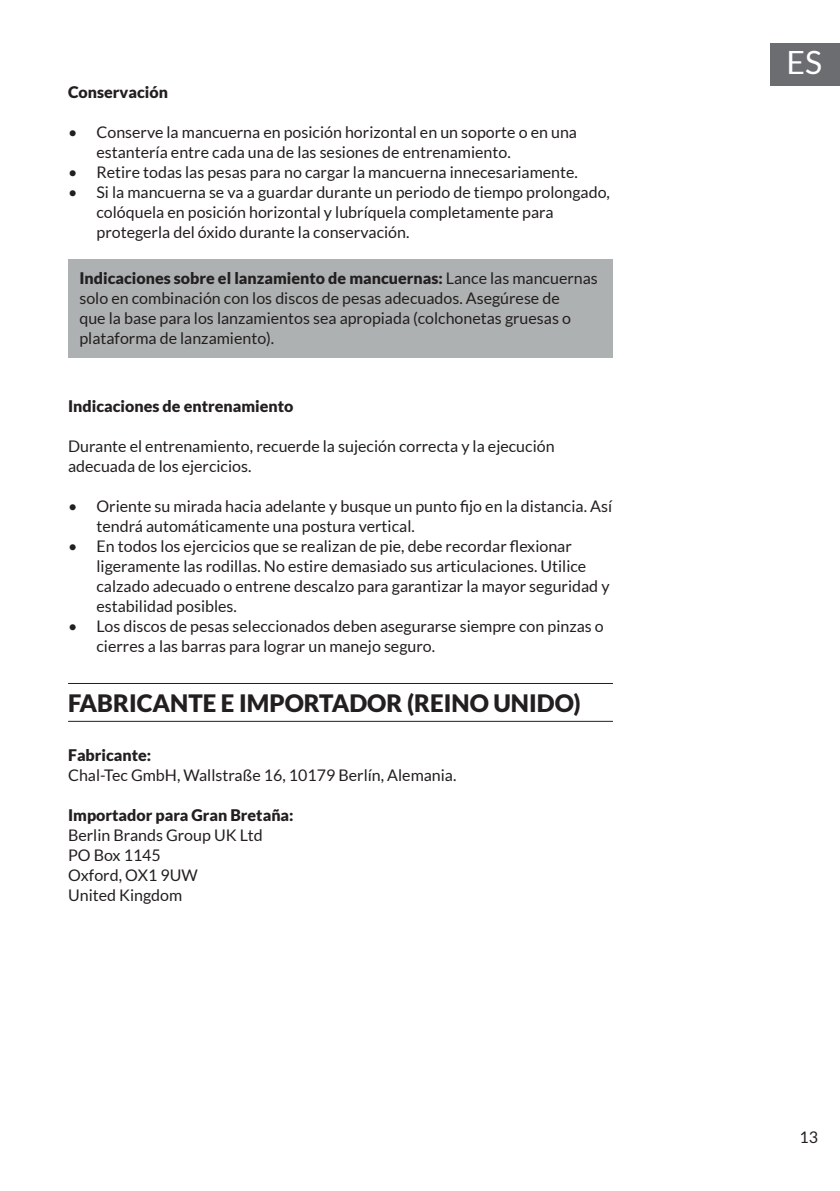
<style>
.page{position:relative;width:840px;height:1191px;background:#fff}
.page>*{position:absolute;margin:0;border:0;box-sizing:border-box;transform-origin:0 0}
.t1{font:32px "Lato";color:#fff}
.t2{font:900 24px "Lato";color:#231f20}
.t3{font:16px/20px "Lato";color:#231f20}
.t4{font:900 16px "Lato";color:#231f20}
.s1{font-weight:900}
</style>
<div class="page">
<div style="left:770px;top:43px;width:69px;height:42px;background:#6c6d70"></div>
<div style="left:68px;top:259px;width:544px;height:99px;background:#aeb1b1"></div>
<hr style="left:68px;top:683px;width:544px;height:1px;background:#231f20">
<hr style="left:68px;top:721px;width:544px;height:1px;background:#231f20">
<p class="t4" style="left:68px;top:83px;width:101px">Conservación</p>
<p class="t3" style="left:96px;top:122px;width:482px;text-indent:-28px">• Conserve la mancuerna en posición horizontal en un soporte o en una estantería entre cada una de las sesiones de entrenamiento.</p>
<p class="t3" style="left:68px;top:162px;width:511px">• Retire todas las pesas para no cargar la mancuerna innecesariamente.</p>
<p class="t3" style="left:96px;top:182px;width:514px;text-indent:-28px">• Si la mancuerna se va a guardar durante un periodo de tiempo prolongado, colóquela en posición horizontal y lubríquela completamente para protegerla del óxido durante la conservación.</p>
<p class="t3" style="left:79px;top:268px;width:519px"><span class="s1">Indicaciones sobre el lanzamiento de mancuernas:</span> Lance las mancuernas solo en combinación con los discos de pesas adecuados. Asegúrese de<br>que la base para los lanzamientos sea apropiada (colchonetas gruesas o plataforma de lanzamiento).</p>
<p class="t4" style="left:68px;top:397px;width:227px">Indicaciones de entrenamiento</p>
<p class="t3" style="left:68px;top:436px;width:487px">Durante el entrenamiento, recuerde la sujeción correcta y la ejecución adecuada de los ejercicios.</p>
<p class="t3" style="left:96px;top:496px;width:517px;text-indent:-28px">• Oriente su mirada hacia adelante y busque un punto fijo en la distancia. Así tendrá automáticamente una postura vertical.</p>
<p class="t3" style="left:96px;top:536px;width:514px;text-indent:-28px">• En todos los ejercicios que se realizan de pie, debe recordar flexionar ligeramente las rodillas. No estire demasiado sus articulaciones. Utilice calzado adecuado o entrene descalzo para garantizar la mayor seguridad y estabilidad posibles.</p>
<p class="t3" style="left:96px;top:616px;width:508px;text-indent:-28px">• Los discos de pesas seleccionados deben asegurarse siempre con pinzas o cierres a las barras para lograr un manejo seguro.</p>
<h2 class="t2" style="left:68px;top:689px;width:513px">FABRICANTE E IMPORTADOR (REINO UNIDO)</h2>
<p class="t4" style="left:68px;top:745px;width:85px">Fabricante:</p>
<p class="t3" style="left:68px;top:765px;width:389px">Chal-Tec GmbH, Wallstraße 16, 10179 Berlín, Alemania.</p>
<p class="t4" style="left:68px;top:805px;width:227px">Importador para Gran Bretaña:</p>
<p class="t3" style="left:68px;top:825px;width:196px">Berlin Brands Group UK Ltd<br>PO Box 1145<br>Oxford, OX1 9UW<br>United Kingdom</p>
<h1 class="t1" style="left:786px;top:45px;width:37px">ES</h1>
<p class="t3" style="left:799px;top:1127px;width:20px">13</p>
</div>
